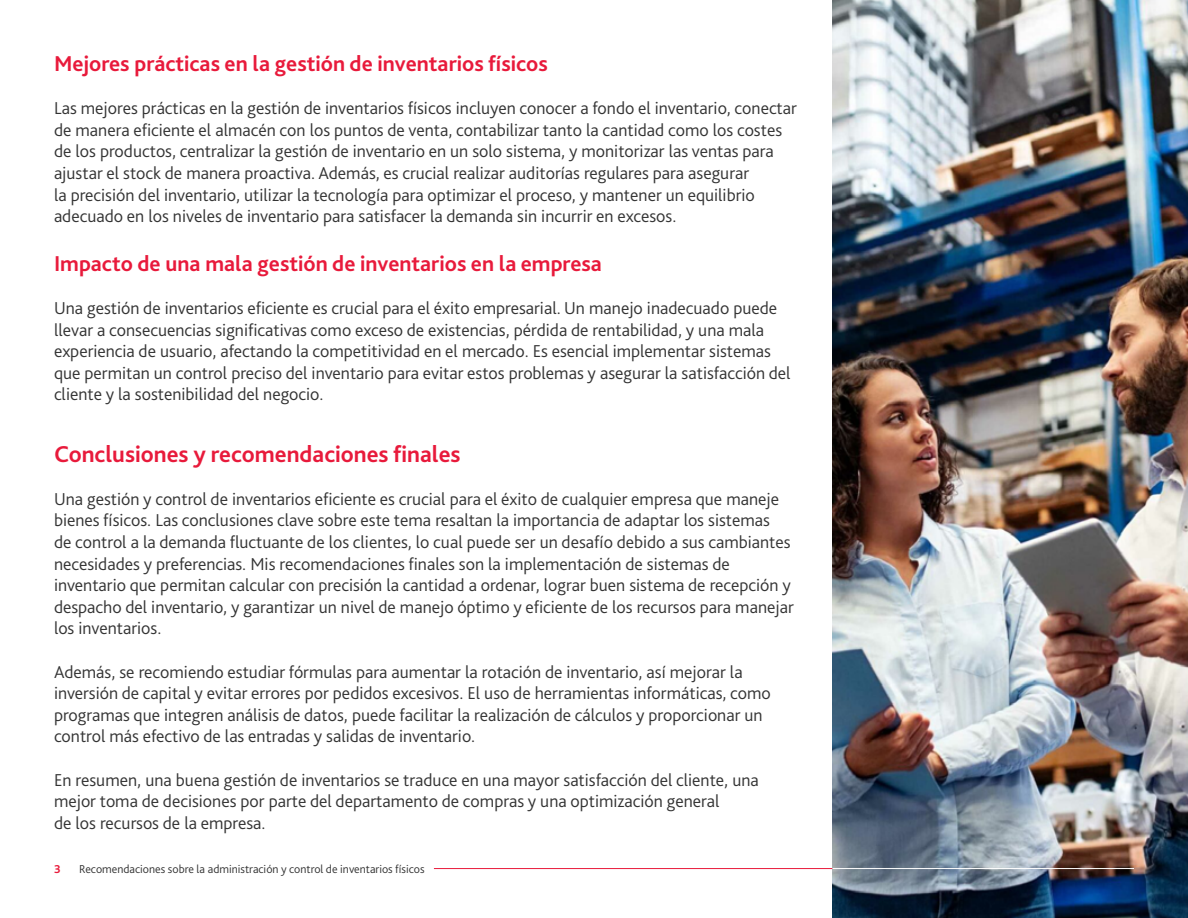
<style>
.page{position:relative;width:1188px;height:918px;background:#fff}
.page>*{position:absolute;margin:0;border:0;box-sizing:border-box;transform-origin:0 0}
.t1{font:700 24px "Bliss Pro";color:#e81a3b}
.t2{font:700 22.5px "Bliss Pro";color:#e81a3b}
.t3{font:300 18px/21.6px "Bliss Pro";color:#333}
.t4{font:300 12px "Bliss Pro";color:#333}
.t5{font:700 12px "Bliss Pro";color:#e81a3b}
</style>
<div class="page">
<img style="left:832px;top:0;width:356px;height:918px">
<hr style="left:434px;top:868px;width:398px;height:1px;background:#e81a3b">
<hr style="left:832px;top:868px;width:302px;height:1px;background:#fff">
<p class="t2" style="left:54px;top:50px;width:495px">Mejores prácticas en la gestión de inventarios físicos</p>
<p class="t3" style="left:54px;top:97px;width:744px">Las mejores prácticas en la gestión de inventarios físicos incluyen conocer a fondo el inventario, conectar de manera eficiente el almacén con los puntos de venta, contabilizar tanto la cantidad como los costes de los productos, centralizar la gestión de inventario en un solo sistema, y monitorizar las ventas para ajustar el stock de manera proactiva. Además, es crucial realizar auditorías regulares para asegurar<br>la precisión del inventario, utilizar la tecnología para optimizar el proceso, y mantener un equilibrio adecuado en los niveles de inventario para satisfacer la demanda sin incurrir en excesos.</p>
<p class="t2" style="left:54px;top:249px;width:549px">Impacto de una mala gestión de inventarios en la empresa</p>
<p class="t3" style="left:54px;top:297px;width:738px">Una gestión de inventarios eficiente es crucial para el éxito empresarial. Un manejo inadecuado puede llevar a consecuencias significativas como exceso de existencias, pérdida de rentabilidad, y una mala experiencia de usuario, afectando la competitividad en el mercado. Es esencial implementar sistemas que permitan un control preciso del inventario para evitar estos problemas y asegurar la satisfacción del cliente y la sostenibilidad del negocio.</p>
<h1 class="t1" style="left:54px;top:439px;width:408px">Conclusiones y recomendaciones finales</h1>
<p class="t3" style="left:54px;top:488px;width:741px">Una gestión y control de inventarios eficiente es crucial para el éxito de cualquier empresa que maneje bienes físicos. Las conclusiones clave sobre este tema resaltan la importancia de adaptar los sistemas<br>de control a la demanda fluctuante de los clientes, lo cual puede ser un desafío debido a sus cambiantes necesidades y preferencias. Mis recomendaciones finales son la implementación de sistemas de inventario que permitan calcular con precisión la cantidad a ordenar, lograr buen sistema de recepción y despacho del inventario, y garantizar un nivel de manejo óptimo y eficiente de los recursos para manejar los inventarios.</p>
<p class="t3" style="left:54px;top:660px;width:718px">Además, se recomiendo estudiar fórmulas para aumentar la rotación de inventario, así mejorar la inversión de capital y evitar errores por pedidos excesivos. El uso de herramientas informáticas, como programas que integren análisis de datos, puede facilitar la realización de cálculos y proporcionar un control más efectivo de las entradas y salidas de inventario.</p>
<p class="t3" style="left:54px;top:768px;width:706px">En resumen, una buena gestión de inventarios se traduce en una mayor satisfacción del cliente, una mejor toma de decisiones por parte del departamento de compras y una optimización general<br>de los recursos de la empresa.</p>
<p class="t5" style="left:54px;top:862px;width:8px">3</p>
<p class="t4" style="left:79px;top:862px;width:347px">Recomendaciones sobre la administración y control de inventarios físicos</p>
</div>
